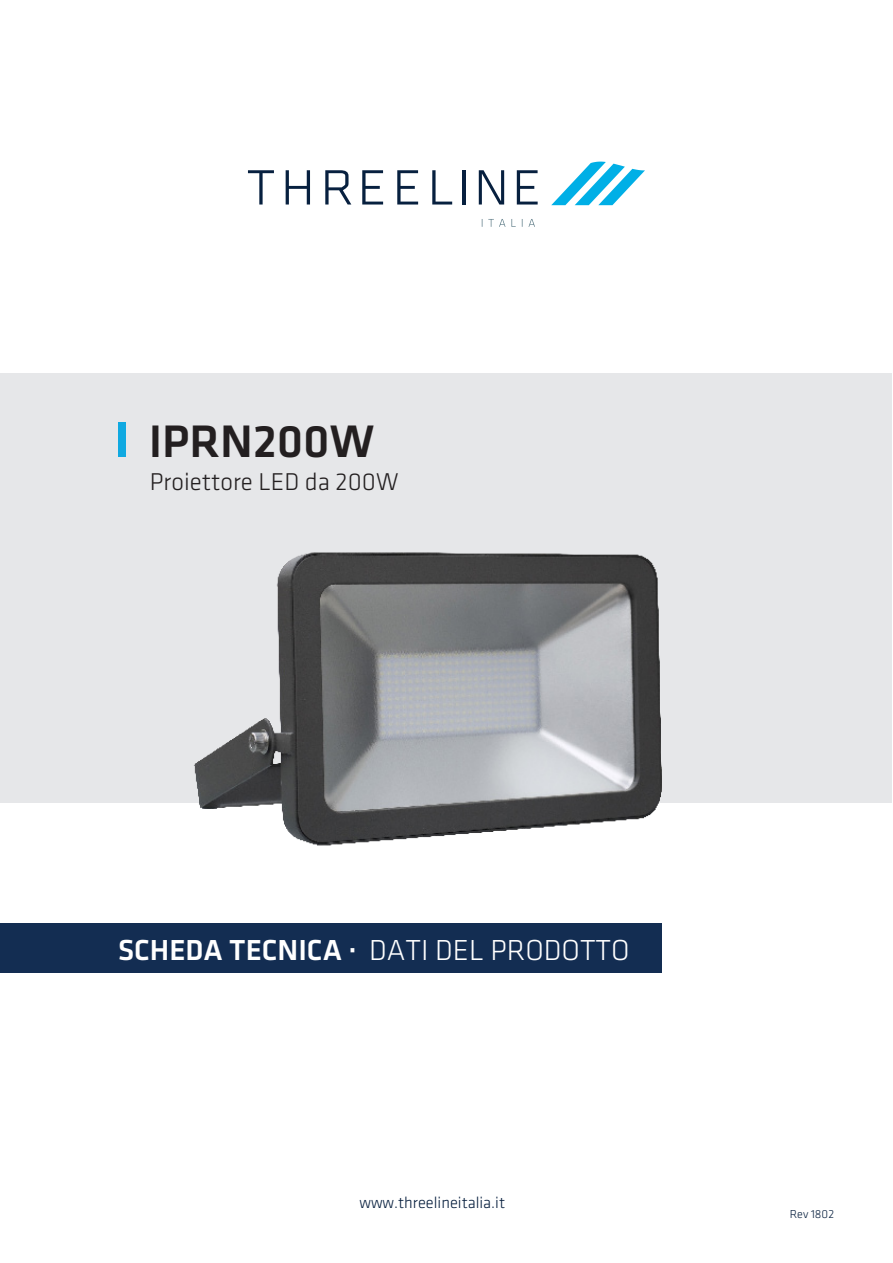
<style>
.page{position:relative;width:893px;height:1263px;background:#fff}
.page>*{position:absolute;margin:0;border:0;box-sizing:border-box;transform-origin:0 0}
.t1{font:500 47.25px "Klavika";color:#231f20}
.t2{font:300 30px "Klavika";color:#fff}
.t3{font:300 25.2px "Klavika";color:#231f20}
.t4{font:300 16.5px "Klavika";color:#071f3e}
.t5{font:300 12px "Klavika";color:#071f3e}
.s1{font-weight:500}
</style>
<div class="page">
<div style="left:1px;top:923px;width:661px;height:50px;background:#132d52"></div>
<div style="left:1px;top:373px;width:891px;height:430px;background:#e6e7e9"></div>
<div style="left:118px;top:422px;width:8px;height:35px;background:#10a9e1"></div>
<svg style="left:362px;top:170px;width:21px;height:34px"></svg>
<svg style="left:397px;top:170px;width:21px;height:34px"></svg>
<svg style="left:286px;top:170px;width:24px;height:34px"></svg>
<svg style="left:248px;top:170px;width:26px;height:34px"></svg>
<svg style="left:325px;top:170px;width:26px;height:34px"></svg>
<svg style="left:517px;top:170px;width:21px;height:34px"></svg>
<svg style="left:479px;top:170px;width:25px;height:34px"></svg>
<svg style="left:432px;top:170px;width:20px;height:34px"></svg>
<hr style="left:463px;top:170px;width:3px;height:34px;background:#07203f">
<svg style="left:551px;top:162px;width:94px;height:43px"></svg>
<svg style="left:482px;top:219px;width:23px;height:8px"></svg>
<svg style="left:511px;top:219px;width:5px;height:8px"></svg>
<svg style="left:522px;top:219px;width:13px;height:8px"></svg>
<img style="left:194px;top:552px;width:468px;height:294px">
<p class="t1" style="left:149px;top:416px;width:227px">IPRN200W</p>
<p class="t3" style="left:150px;top:468px;width:250px">Proiettore LED da 200W</p>
<p class="t2" style="left:118px;top:934px;width:513px"><span class="s1">SCHEDA TECNICA ·</span> DATI DEL PRODOTTO</p>
<p class="t4" style="left:359px;top:1194px;width:147px">www.threelineitalia.it</p>
<p class="t5" style="left:790px;top:1208px;width:46px">Rev 1802</p>
</div>
